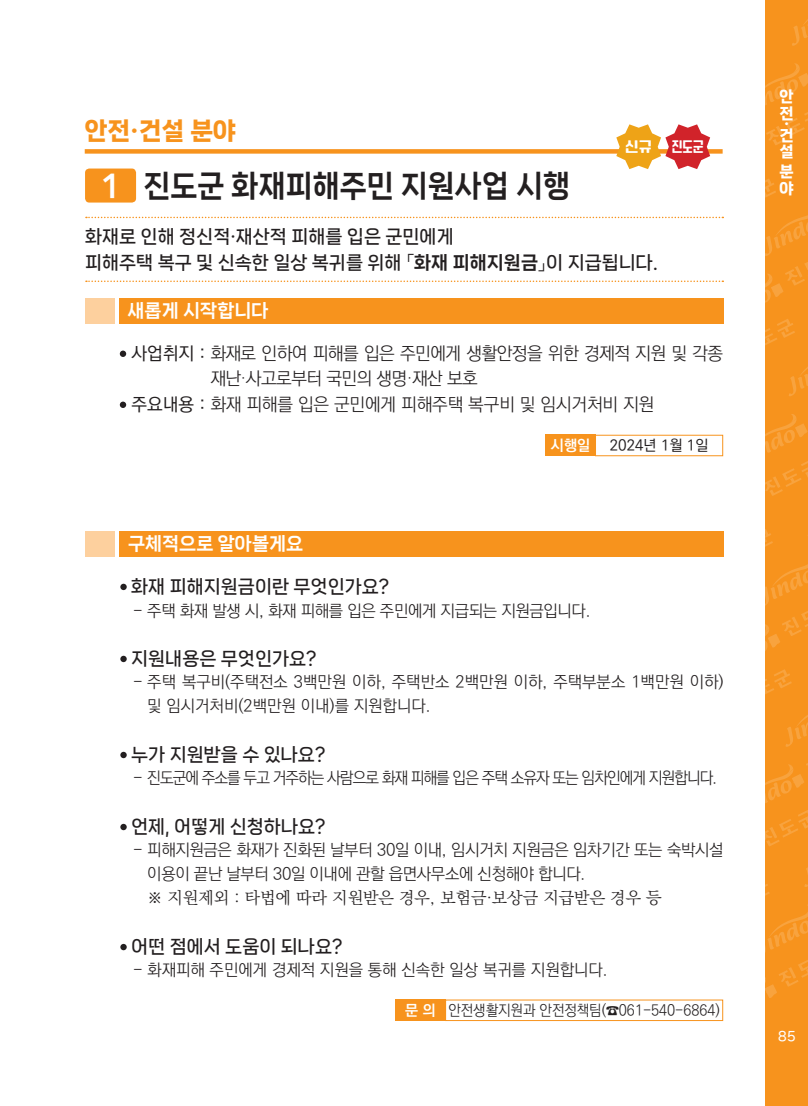
<style>
.page{position:relative;width:808px;height:1106px;background:#fff}
.page>*{position:absolute;margin:0;border:0;box-sizing:border-box;transform-origin:0 0}
.t1{font:30px "Nanum Square Neo d Eb";color:#231f20;scale:.95 1}
.t2{font:30px "Nanum Square Neo d Eb";color:#fff}
.t3{font:24px "Nanum Square Neo e Hv";color:#f7931d}
.t4{font:18px "Nanum Square Neo c Bd";color:#231f20}
.t5{font:18px/25.5px "Ko Pub World Dotum PL";letter-spacing:-.03em;color:#231f20}
.t6{font:18px "Ko Pub World Dotum PL";letter-spacing:-.01em;color:#231f20}
.t7{font:18px "Nanum Square Neo d Eb";color:#fff}
.t8{font:16.5px/24px "Ko Pub World Dotum PL";letter-spacing:-.02em;color:#231f20}
.t9{font:16.5px/24px "Ko Pub World Dotum PL";color:#231f20}
.t10{font:16.5px "Ko Pub World Dotum PL";letter-spacing:-.06em;color:#231f20}
.t11{font:16.5px "Ko Pub World Batang PL";color:#231f20}
.t12{font:15px "Ko Pub World Dotum PL";color:#231f20;scale:.95 1}
.t13{font:15px "Ko Pub World Dotum PM";color:#231f20}
.t14{font:15px/16.5px "Nanum Square Neo e Hv";color:#fff}
.t15{font:15px "Ko Pub World Dotum PB";color:#fff}
.t16{font:15px "OTMBC 1961 Gulim M";color:#fff;scale:.8 1}
.t17{font:15px "OTMBC 1961 Gulim M";color:#fff}
.t18{font:12.75px "Nanum Square Neo c Bd";color:#fff}
.s1{font-family:"Ko Pub World Dotum PB"}
.s2{font-family:"Nanum Square Neo d Eb"}
.s3{font-family:"Ko Pub World Dotum PM"}
</style>
<div class="page">
<div style="left:85px;top:149px;width:638px;height:5px;background:#f7931d"></div>
<div style="left:765px;top:0;width:43px;height:1106px;background:#f7931d"></div>
<svg style="left:792px;top:19px;width:16px;height:27px"></svg>
<svg style="left:765px;top:63px;width:43px;height:82px"></svg>
<svg style="left:765px;top:179px;width:11px;height:19px"></svg>
<svg style="left:765px;top:215px;width:43px;height:88px"></svg>
<svg style="left:765px;top:319px;width:43px;height:77px"></svg>
<svg style="left:765px;top:414px;width:43px;height:82px"></svg>
<svg style="left:765px;top:529px;width:43px;height:122px"></svg>
<svg style="left:765px;top:669px;width:43px;height:78px"></svg>
<svg style="left:765px;top:763px;width:43px;height:83px"></svg>
<svg style="left:765px;top:884px;width:5px;height:12px"></svg>
<svg style="left:804px;top:867px;width:4px;height:20px"></svg>
<svg style="left:765px;top:905px;width:43px;height:93px"></svg>
<div style="left:85px;top:168px;width:51px;height:34px;background:#f7931d;border-radius:4px"></div>
<svg style="left:86px;top:217px;width:637px;height:1px"></svg>
<svg style="left:86px;top:280px;width:637px;height:2px"></svg>
<div style="left:119px;top:298px;width:604px;height:25px;background:#f7931d"></div>
<div style="left:85px;top:298px;width:30px;height:25px;background:#fdd09e"></div>
<div style="left:120px;top:531px;width:604px;height:25px;background:#f7931d"></div>
<div style="left:86px;top:531px;width:29px;height:25px;background:#fdd09e"></div>
<div style="left:395px;top:999px;width:50px;height:21px;background:#f7931d"></div>
<div style="left:545px;top:435px;width:51px;height:21px;background:#f7931d"></div>
<div style="left:595px;top:435px;width:128px;height:21px;border:1px solid #f7931d"></div>
<div style="left:120px;top:583px;width:7px;height:7px;background:#231f20;border-radius:50%"></div>
<div style="left:120px;top:655px;width:7px;height:7px;background:#231f20;border-radius:50%"></div>
<div style="left:120px;top:751px;width:7px;height:7px;background:#231f20;border-radius:50%"></div>
<div style="left:120px;top:823px;width:7px;height:7px;background:#231f20;border-radius:50%"></div>
<svg style="left:120px;top:943px;width:7px;height:7px"></svg>
<div style="left:120px;top:350px;width:6px;height:7px;background:#231f20;border-radius:50%"></div>
<div style="left:120px;top:401px;width:6px;height:7px;background:#231f20;border-radius:50%"></div>
<svg style="left:616px;top:124px;width:94px;height:45px"></svg>
<h2 class="t3" style="left:85px;top:118px;width:153px">안전·건설 분야</h2>
<p class="t2" style="left:102px;top:169px;width:16px">1</p>
<p class="t1" style="left:144px;top:169px;width:450px">진도군 화재피해주민 지원사업 시행</p>
<p class="t4" style="left:85px;top:227px;width:370px">화재로 인해 정신적·재산적 피해를 입은 군민에게</p>
<p class="t4" style="left:85px;top:252px;width:574px">피해주택 복구 및 신속한 일상 복귀를 위해 <span class="s1">「</span><span class="s2">화재 피해지원금</span><span class="s1">」</span>이 지급됩니다.</p>
<p class="t7" style="left:128px;top:301px;width:142px">새롭게 시작합니다</p>
<p class="t17" style="left:626px;top:139px;width:28px">신규</p>
<p class="t16" style="left:672px;top:139px;width:41px">진도군</p>
<p class="t5" style="left:210px;top:341px;width:514px;text-indent:-79px"><span class="s3">사업취지 :</span> 화재로 인하여 피해를 입은 주민에게 생활안정을 위한 경제적 지원 및 각종 재난·사고로부터 국민의 생명·재산 보호</p>
<p class="t6" style="left:131px;top:392px;width:524px"><span class="s3">주요내용 :</span> 화재 피해를 입은 군민에게 피해주택 복구비 및 임시거처비 지원</p>
<p class="t7" style="left:128px;top:534px;width:177px">구체적으로 알아볼게요</p>
<p class="t15" style="left:551px;top:434px;width:41px">시행일</p>
<p class="t13" style="left:610px;top:435px;width:100px">2024년 1월 1일</p>
<p class="t4" style="left:131px;top:577px;width:259px">화재 피해지원금이란 무엇인가요?</p>
<p class="t8" style="left:133px;top:599px;width:459px">- 주택 화재 발생 시, 화재 피해를 입은 주민에게 지급되는 지원금입니다.</p>
<p class="t4" style="left:131px;top:649px;width:187px">지원내용은 무엇인가요?</p>
<p class="t9" style="left:147px;top:670px;width:578px;text-indent:-14px">- 주택 복구비(주택전소 3백만원 이하, 주택반소 2백만원 이하, 주택부분소 1백만원 이하) 및 임시거처비(2백만원 이내)를 지원합니다.</p>
<p class="t4" style="left:131px;top:745px;width:196px">누가 지원받을 수 있나요?</p>
<p class="t10" style="left:133px;top:766px;width:586px">- 진도군에 주소를 두고 거주하는 사람으로 화재 피해를 입은 주택 소유자 또는 임차인에게 지원합니다.</p>
<p class="t4" style="left:131px;top:817px;width:196px">언제, 어떻게 신청하나요?</p>
<p class="t8" style="left:147px;top:838px;width:578px;text-indent:-14px">- 피해지원금은 화재가 진화된 날부터 30일 이내, 임시거치 지원금은 임차기간 또는 숙박시설 이용이 끝난 날부터 30일 이내에 관할 읍면사무소에 신청해야 합니다.</p>
<p class="t11" style="left:147px;top:885px;width:516px">※ 지원제외 : 타법에 따라 지원받은 경우, 보험금·보상금 지급받은 경우 등</p>
<p class="t4" style="left:131px;top:937px;width:213px">어떤 점에서 도움이 되나요?</p>
<p class="t9" style="left:133px;top:958px;width:476px">- 화재피해 주민에게 경제적 지원을 통해 신속한 일상 복귀를 지원합니다.</p>
<p class="t15" style="left:405px;top:999px;width:32px">문 의</p>
<p class="t12" style="left:448px;top:999px;width:287px">안전생활지원과 안전정책팀(☎061-540-6864)</p>
<p class="t14" style="left:780px;top:89px;width:15px">안 전</p>
<p class="t14" style="left:794px;top:121px;width:7px;rotate:90deg">·</p>
<p class="t14" style="left:780px;top:127px;width:15px">건 설</p>
<p class="t14" style="left:780px;top:164px;width:15px">분 야</p>
<p class="t18" style="left:778px;top:1029px;width:19px">85</p>
</div>
